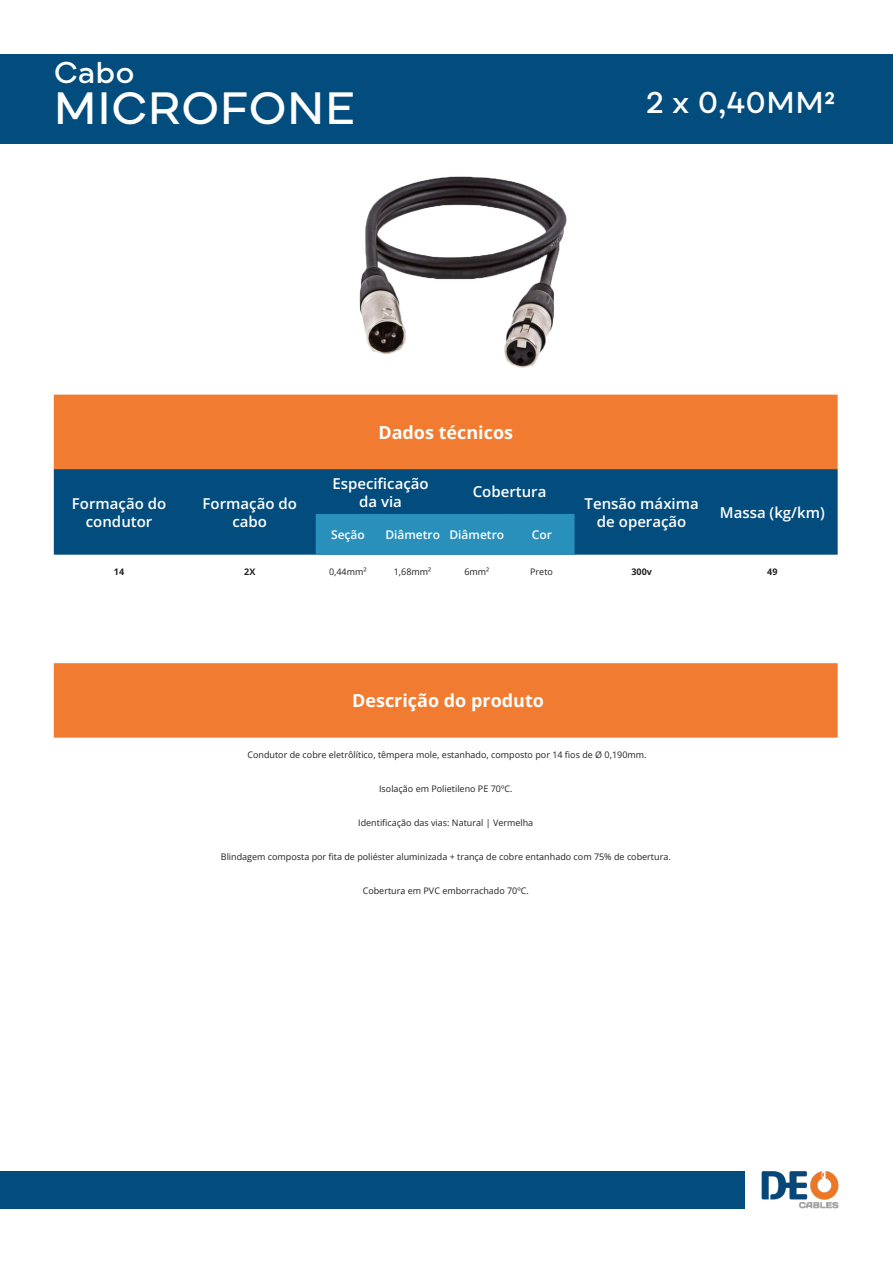
<style>
.page{position:relative;width:893px;height:1263px;background:#fff}
.page>*{position:absolute;margin:0;border:0;box-sizing:border-box;transform-origin:0 0}
.t1{font:500 45px "Draft A";color:#fff}
.t2{font:500 30px "Draft A";color:#fff}
.t3{font:700 18px "Open Sans";color:#fff}
.t4{font:600 15px/18px "Open Sans";color:#fff;text-align:center}
.t5{font:600 12px "Open Sans";color:#fff}
.t6{font:9px "Open Sans";color:#231f20}
.t7{font:700 9px "Open Sans";color:#231f20}
</style>
<div class="page">
<img style="left:762px;top:1171px;width:77px;height:38px">
<div style="left:0;top:54px;width:892px;height:90px;background:#024d7e"></div>
<div style="left:0;top:1171px;width:744px;height:38px;background:#024d7e"></div>
<svg style="left:54px;top:395px;width:784px;height:343px;fill:#f17c31"></svg>
<div style="left:54px;top:469px;width:784px;height:86px;background:#024d7e"></div>
<div style="left:316px;top:514px;width:259px;height:40px;background:#2990bc"></div>
<img style="left:359px;top:176px;width:208px;height:192px">
<p class="t2" style="left:54px;top:54px;width:83px">Cabo</p>
<p class="t1" style="left:54px;top:80px;width:303px">MICROFONE</p>
<p class="t2" style="left:646px;top:83px;width:191px">2 x 0,40MM²</p>
<p class="t3" style="left:378px;top:420px;width:136px">Dados técnicos</p>
<p class="t4" style="left:332px;top:474px;width:98px">Especificação da via</p>
<p class="t5" style="left:331px;top:526px;width:35px">Seção</p>
<p class="t5" style="left:385px;top:526px;width:56px">Diâmetro</p>
<p class="t6" style="left:329px;top:565px;width:39px">0,44mm²</p>
<p class="t6" style="left:394px;top:565px;width:39px">1,68mm²</p>
<p class="t4" style="left:473px;top:482px;width:75px">Cobertura</p>
<p class="t5" style="left:449px;top:526px;width:56px">Diâmetro</p>
<p class="t5" style="left:532px;top:526px;width:22px">Cor</p>
<p class="t6" style="left:464px;top:565px;width:26px">6mm²</p>
<p class="t6" style="left:530px;top:565px;width:24px">Preto</p>
<p class="t4" style="left:72px;top:494px;width:96px">Formação do condutor</p>
<p class="t4" style="left:203px;top:494px;width:96px">Formação do cabo</p>
<p class="t4" style="left:585px;top:494px;width:116px">Tensão máxima de operação</p>
<p class="t4" style="left:720px;top:503px;width:106px">Massa (kg/km)</p>
<p class="t7" style="left:114px;top:566px;width:12px">14</p>
<p class="t7" style="left:244px;top:566px;width:13px">2X</p>
<p class="t7" style="left:631px;top:566px;width:22px">300v</p>
<p class="t7" style="left:767px;top:566px;width:12px">49</p>
<p class="t3" style="left:352px;top:688px;width:193px">Descrição do produto</p>
<p class="t6" style="left:247px;top:749px;width:401px">Condutor de cobre eletrôlítico, têmpera mole, estanhado, composto por 14 fios de Ø 0,190mm.</p>
<p class="t6" style="left:379px;top:783px;width:135px">Isolação em Polietileno PE 70ºC.</p>
<p class="t6" style="left:358px;top:817px;width:177px">Identificação das vias: Natural | Vermelha</p>
<p class="t6" style="left:221px;top:851px;width:451px">Blindagem composta por fita de poliéster aluminizada + trança de cobre entanhado com 75% de cobertura.</p>
<p class="t6" style="left:363px;top:885px;width:168px">Cobertura em PVC emborrachado 70ºC.</p>
</div>
